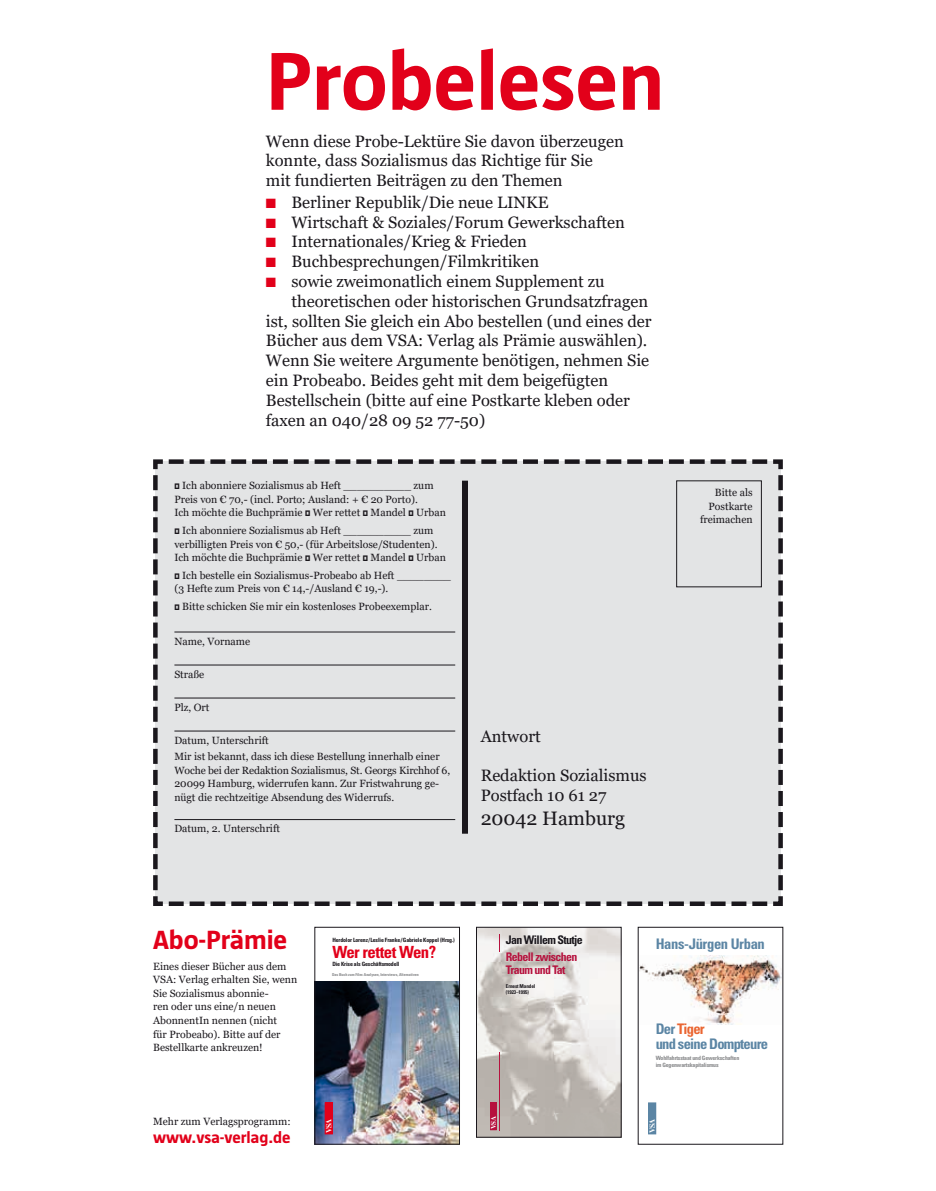
<style>
.page{position:relative;width:936px;height:1191px;background:#fff}
.page>*{position:absolute;margin:0;border:0;box-sizing:border-box;transform-origin:0 0}
.t1{font:700 84px "Tazzer Text";color:#e2001a}
.t2{font:700 27px "Tazzer Text";color:#e2001a}
.t3{font:19.5px "Georgia";color:#1a171c}
.t4{font:700 condensed 16.8px "Univers";letter-spacing:-.03em;color:#e2001a}
.t5{font:16.5px/19.8px "Georgia";color:#1a171c}
.t6{font:700 16.5px "Tazzer Text";color:#e2001a}
.t7{font:700 condensed 14.55px/15px "Univers";letter-spacing:-.05em;color:#5b85a4}
.t8{font:700 condensed 14.55px "Univers";letter-spacing:-.025em;color:#5b85a4}
.t9{font:700 condensed 11.85px/13.2px "Univers";letter-spacing:-.05em;color:#b6123e}
.t10{font:700 condensed 11.85px "Univers";letter-spacing:-.05em;color:#1a171c}
.t11{font:10.5px/13.5px "Georgia";color:#1a171c}
.t12{font:700 7.65px "Times";color:#fff}
.t13{font:700 6.9px "Times";color:#fff}
.t14{font:700 condensed 5.85px "Univers";letter-spacing:-.025em;color:#1a171c}
.t15{font:700 condensed 5.85px/6.6px "Univers";letter-spacing:-.025em;color:#87888a}
.t16{font:700 condensed 5.25px/5.8px "Univers";letter-spacing:-.025em;color:#1a171c}
.t17{font:700 condensed 4.05px "Univers";letter-spacing:-.01em;color:#87888a}
.s1{color:#e2001a}
.s2{color:#ea6531}
</style>
<div class="page">
<div style="left:153px;top:459px;width:630px;height:447px;background:#e3e4e5"></div>
<hr style="left:174px;top:632px;width:281px;height:1px;background:#1a171c">
<hr style="left:174px;top:665px;width:281px;height:1px;background:#1a171c">
<hr style="left:174px;top:698px;width:281px;height:1px;background:#1a171c">
<hr style="left:174px;top:731px;width:281px;height:1px;background:#1a171c">
<hr style="left:174px;top:819px;width:281px;height:1px;background:#1a171c">
<div style="left:462px;top:480px;width:6px;height:353px;background:#1a171c"></div>
<img style="left:316px;top:981px;width:142px;height:161px">
<div style="left:325px;top:1103px;width:7px;height:30px;background:#e2001a"></div>
<div style="left:314px;top:927px;width:146px;height:217px;border:1px solid #1a171c"></div>
<img style="left:639px;top:956px;width:142px;height:68px">
<div style="left:648px;top:1103px;width:7px;height:30px;background:#5b85a4"></div>
<img style="left:478px;top:929px;width:141px;height:206px">
<svg style="left:490px;top:1102px;width:6px;height:28px"></svg>
<hr style="left:499px;top:1051px;width:1px;height:79px;background:#b6123e">
<svg style="left:499px;top:934px;width:1px;height:18px"></svg>
<div style="left:476px;top:927px;width:145px;height:210px;border:1px solid #1a171c"></div>
<h1 class="t1" style="left:266px;top:38px;width:400px">Probelesen</h1>
<h3 class="t5" style="left:266px;top:131px;width:359px">Wenn diese Probe-Lektüre Sie davon überzeugen konnte, dass Sozialismus das Richtige für Sie<br>mit fundierten Beiträgen zu den Themen</h3>
<h3 class="t5" style="left:266px;top:192px;width:284px"><span class="s1">■</span> Berliner Republik/Die neue LINKE</h3>
<h3 class="t5" style="left:266px;top:212px;width:360px"><span class="s1">■</span> Wirtschaft &amp; Soziales/Forum Gewerkschaften</h3>
<h3 class="t5" style="left:266px;top:232px;width:262px"><span class="s1">■</span> Internationales/Krieg &amp; Frieden</h3>
<h3 class="t5" style="left:266px;top:252px;width:275px"><span class="s1">■</span> Buchbesprechungen/Filmkritiken</h3>
<h3 class="t5" style="left:266px;top:272px;width:340px"><span class="s1">■</span> sowie zweimonatlich einem Supplement zu</h3>
<h3 class="t5" style="left:291px;top:291px;width:358px">theoretischen oder historischen Grundsatzfragen</h3>
<h3 class="t5" style="left:266px;top:311px;width:387px">ist, sollten Sie gleich ein Abo bestellen (und eines der</h3>
<h3 class="t5" style="left:266px;top:331px;width:383px">Bücher aus dem VSA: Verlag als Prämie auswählen).</h3>
<h3 class="t5" style="left:266px;top:351px;width:385px">Wenn Sie weitere Argumente benötigen, nehmen Sie</h3>
<h3 class="t5" style="left:266px;top:371px;width:344px">ein Probeabo. Beides geht mit dem beigefügten</h3>
<h3 class="t5" style="left:266px;top:390px;width:365px">Bestellschein (bitte auf eine Postkarte kleben oder</h3>
<h3 class="t5" style="left:266px;top:410px;width:221px">faxen an 040/28 09 52 77-50)</h3>
<p class="t11" style="left:174px;top:479px;width:273px">❒ Ich abonniere Sozialismus ab Heft __________ zum<br>Preis von € 70,- (incl. Porto; Ausland: + € 20 Porto).<br>Ich möchte die Buchprämie ❒ Wer rettet ❒ Mandel ❒ Urban</p>
<p class="t11" style="left:174px;top:524px;width:273px">❒ Ich abonniere Sozialismus ab Heft __________ zum verbilligten Preis von € 50,- (für Arbeitslose/Studenten).<br>Ich möchte die Buchprämie ❒ Wer rettet ❒ Mandel ❒ Urban</p>
<p class="t11" style="left:174px;top:568px;width:278px">❒ Ich bestelle ein Sozialismus-Probeabo ab Heft ________ (3 Hefte zum Preis von € 14,-/Ausland € 19,-).</p>
<p class="t11" style="left:174px;top:600px;width:259px">❒ Bitte schicken Sie mir ein kostenloses Probeexemplar.</p>
<p class="t11" style="left:174px;top:634px;width:77px">Name, Vorname</p>
<p class="t11" style="left:174px;top:667px;width:31px">Straße</p>
<p class="t11" style="left:174px;top:700px;width:37px">Plz, Ort</p>
<p class="t11" style="left:174px;top:732px;width:267px;line-height:16.5px">Datum, Unterschrift<br>Mir ist bekannt, dass ich diese Bestellung innerhalb einer</p>
<p class="t11" style="left:174px;top:763px;width:277px">Woche bei der Redaktion Sozialismus, St. Georgs Kirchhof 6,<br>20099 Hamburg, widerrufen kann. Zur Fristwahrung ge&shy;nügt die rechtzeitige Absendung des Widerrufs.</p>
<p class="t11" style="left:174px;top:822px;width:107px">Datum, 2. Unterschrift</p>
<h3 class="t5" style="left:480px;top:726px;width:62px">Antwort</h3>
<h3 class="t5" style="left:480px;top:766px;width:167px">Redaktion Sozialismus<br>Postfach 10 61 27</h3>
<h3 class="t3" style="left:480px;top:806px;width:146px">20042 Hamburg</h3>
<p class="t11" style="left:700px;top:486px;width:54px;text-align:right">Bitte als<br>Postkarte freimachen</p>
<h2 class="t2" style="left:153px;top:925px;width:136px">Abo-Prämie</h2>
<p class="t11" style="left:153px;top:959px;width:146px">Eines dieser Bücher aus dem<br>VSA: Verlag erhalten Sie, wenn<br>Sie Sozialismus abonnie-<br>ren oder uns eine/n neuen<br>AbonnentIn nennen (nicht<br>für Probeabo). Bitte auf der<br>Bestellkarte ankreuzen!</p>
<p class="t11" style="left:153px;top:1114px;width:139px">Mehr zum Verlagsprogramm:</p>
<h3 class="t6" style="left:153px;top:1128px;width:139px">www.vsa-verlag.de</h3>
<p class="t14" style="left:332px;top:936px;width:124px">Herdolor Lorenz / Leslie Franke / Gabriele Koppel (Hrsg.)</p>
<p class="t14" style="left:332px;top:960px;width:69px">Die Krise als Geschäftsmodell</p>
<h3 class="t4" style="left:332px;top:941px;width:105px">Wer rettet Wen?</h3>
<p class="t17" style="left:332px;top:972px;width:88px">Das Buch zum Film: Analysen, Interviews, Alternativen</p>
<p class="t12" style="left:333px;top:1118px;width:7px;rotate:90deg">V</p>
<p class="t12" style="left:324px;top:1133px;width:11px;rotate:-90deg">VS</p>
<p class="t10" style="left:506px;top:933px;width:78px">Jan Willem Stutje</p>
<p class="t9" style="left:506px;top:949px;width:73px">Rebell zwischen<br>Traum und Tat</p>
<p class="t16" style="left:506px;top:983px;width:31px">Ernest Mandel (1923–1995)</p>
<p class="t13" style="left:497px;top:1116px;width:6px;rotate:90deg">V</p>
<p class="t13" style="left:489px;top:1129px;width:10px;rotate:-90deg">VS</p>
<h3 class="t8" style="left:655px;top:934px;width:111px">Hans-Jürgen Urban</h3>
<h3 class="t7" style="left:655px;top:1020px;width:114px">Der <span class="s2">Tiger<br></span>und seine Dompteure</h3>
<p class="t15" style="left:655px;top:1055px;width:85px">Wohlfahrtsstaat und Gewerkschaften im Gegenwartskapitalismus</p>
<p class="t12" style="left:656px;top:1118px;width:7px;rotate:90deg">V</p>
<p class="t12" style="left:647px;top:1133px;width:11px;rotate:-90deg">VS</p>
</div>
